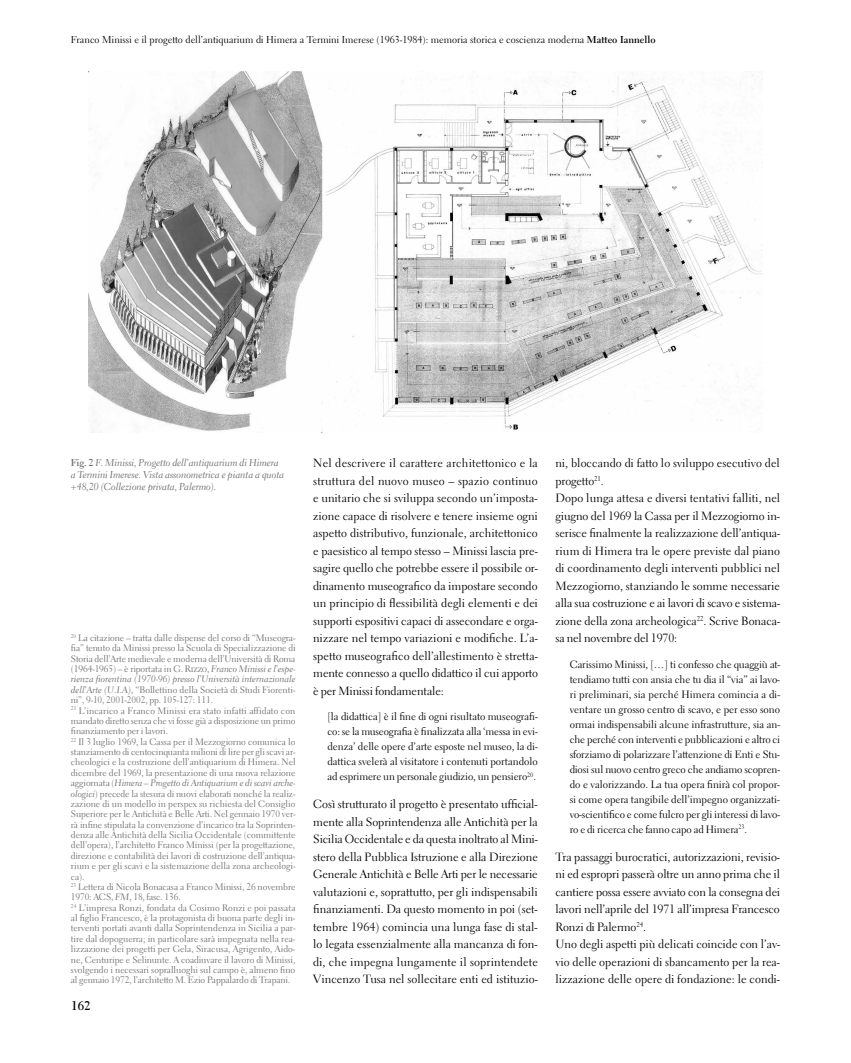
<style>
.page{position:relative;width:851px;height:1063px;background:#fff}
.page>*{position:absolute;margin:0;border:0;box-sizing:border-box;transform-origin:0 0}
.t1{font:700 12.5px "Electra LT Std";color:#000}
.t2{font:11.88px/17.5px "Electra LT Std";color:#000;text-align:justify}
.t3{font:10.62px/15px "Electra LT Std";letter-spacing:-.01em;color:#000;text-align:justify}
.t4{font:10px/12px "Electra LT Std Cursive";letter-spacing:-.01em;color:#6f6f6f}
.t5{font:10px "Electra LT Std";color:#000}
.t6{font:9.38px/10.4px "Electra LT Std";letter-spacing:-.01em;color:#6f6f6f}
.t7{font:9.38px "Electra LT Std Cursive";letter-spacing:-.005em;color:#6f6f6f}
.s1{font-weight:700}
.s2{font-family:"Electra LT Std";font-weight:700}
.s3{font-family:"Electra LT Std Cursive"}
.s4{font-family:"Electra LT Std"}
</style>
<div class="page">
<img style="left:88px;top:71px;width:674px;height:362px">
<p class="t5" style="left:71px;top:33px;width:586px">Franco Minissi e il progetto dell’antiquarium di Himera a Termini Imerese (1963-1984): memoria storica e coscienza moderna <span class="s1">Matteo Iannello</span></p>
<p class="t4" style="left:71px;top:456px;width:215px"><span class="s2">Fig. 2</span> F. Minissi, Progetto dell’antiquarium di Himera a Termini Imerese. Vista assonometrica e pianta a quota +48,20 (Collezione privata, Palermo).</p>
<p class="t6" style="left:71px;top:633px;width:226px;text-align:justify"><sup>20</sup> La citazione – tratta dalle dispense del corso di “Museogra&shy;fia” tenuto da Minissi presso la Scuola di Specializzazione di Storia dell’Arte medievale e moderna dell’Università di Roma (1964-1965) – è riportata in G. Rizzo, <span class="s3">Franco Minissi e l’espe-</span></p>
<p class="t7" style="left:71px;top:673px;width:226px">rienza fiorentina (1970-96) presso l’Università internazionale</p>
<p class="t6" style="left:71px;top:684px;width:226px"><span class="s3">dell’Arte (U.I.A)</span>, “Bollettino della Società di Studi Fiorenti&shy;ni”, 9-10, 2001-2002, pp. 105-127: 111.<br><sup>21</sup> L’incarico a Franco Minissi era stato infatti affidato con mandato diretto senza che vi fosse già a disposizione un primo finanziamento per i lavori.<br><sup>22</sup> Il 3 luglio 1969, la Cassa per il Mezzogiorno comunica lo stanziamento di centocinquanta milioni di lire per gli scavi ar&shy;cheologici e la costruzione dell’antiquarium di Himera. Nel dicembre del 1969, la presentazione di una nuova relazione</p>
<p class="t7" style="left:71px;top:777px;width:226px"><span class="s4">aggiornata (</span>Himera – Progetto di Antiquarium e di scavi arche-</p>
<p class="t6" style="left:71px;top:788px;width:226px"><span class="s3">ologici</span>) precede la stesura di nuovi elaborati nonché la realiz&shy;zazione di un modello in perspex su richiesta del Consiglio Superiore per le Antichità e Belle Arti. Nel gennaio 1970 ver&shy;rà infine stipulata la convenzione d’incarico tra la Soprinten&shy;denza alle Antichità della Sicilia Occidentale (committente dell’opera), l’architetto Franco Minissi (per la progettazione, direzione e contabilità dei lavori di costruzione dell’antiqua&shy;rium e per gli scavi e la sistemazione della zona archeologi&shy;ca).<br><sup>23</sup> Lettera di Nicola Bonacasa a Franco Minissi, 26 novembre 1970: ACS, <span class="s3">FM</span>, 18, fasc. 136.<br><sup>24</sup> L’impresa Ronzi, fondata da Cosimo Ronzi e poi passata al figlio Francesco, è la protagonista di buona parte degli in&shy;terventi portati avanti dalla Soprintendenza in Sicilia a par&shy;tire dal dopoguerra; in particolare sarà impegnata nella rea&shy;lizzazione dei progetti per Gela, Siracusa, Agrigento, Aido&shy;ne, Centuripe e Selinunte. A coadiuvare il lavoro di Minissi, svolgendo i necessari sopralluoghi sul campo è, almeno fino al gennaio 1972, l’architetto M. Ezio Pappalardo di Trapani.</p>
<p class="t1" style="left:71px;top:998px;width:21px">162</p>
<p class="t2" style="left:313px;top:454px;width:226px">Nel descrivere il carattere architettonico e la struttura del nuovo museo – spazio continuo e unitario che si sviluppa secondo un’imposta&shy;zione capace di risolvere e tenere insieme ogni aspetto distributivo, funzionale, architettonico e paesistico al tempo stesso – Minissi lascia pre&shy;sagire quello che potrebbe essere il possibile or&shy;dinamento museografico da impostare secondo un principio di flessibilità degli elementi e dei supporti espositivi capaci di assecondare e orga&shy;nizzare nel tempo variazioni e modifiche. L’a&shy;spetto museografico dell’allestimento è stretta&shy;mente connesso a quello didattico il cui apporto è per Minissi fondamentale:</p>
<p class="t3" style="left:327px;top:709px;width:212px">[la didattica] è il fine di ogni risultato museografi&shy;co: se la museografia è finalizzata alla ‘messa in evi&shy;denza’ delle opere d’arte esposte nel museo, la di&shy;dattica svelerà al visitatore i contenuti portandolo ad esprimere un personale giudizio, un pensiero<sup>20</sup>.</p>
<p class="t2" style="left:313px;top:795px;width:226px">Così strutturato il progetto è presentato ufficial&shy;mente alla Soprintendenza alle Antichità per la Sicilia Occidentale e da questa inoltrato al Mini&shy;stero della Pubblica Istruzione e alla Direzione Generale Antichità e Belle Arti per le necessarie valutazioni e, soprattutto, per gli indispensabili finanziamenti. Da questo momento in poi (set&shy;tembre 1964) comincia una lunga fase di stal&shy;lo legata essenzialmente alla mancanza di fon&shy;di, che impegna lungamente il soprintendete Vincenzo Tusa nel sollecitare enti ed istituzio-</p>
<p class="t2" style="left:555px;top:454px;width:226px;text-align:left">ni, bloccando di fatto lo sviluppo esecutivo del progetto<sup>21</sup>.<br>Dopo lunga attesa e diversi tentativi falliti, nel giugno del 1969 la Cassa per il Mezzogiorno in&shy;serisce finalmente la realizzazione dell’antiqua&shy;rium di Himera tra le opere previste dal piano di coordinamento degli interventi pubblici nel Mezzogiorno, stanziando le somme necessarie alla sua costruzione e ai lavori di scavo e sistema&shy;zione della zona archeologica<sup>22</sup>. Scrive Bonaca&shy;sa nel novembre del 1970:</p>
<p class="t3" style="left:569px;top:657px;width:212px">Carissimo Minissi, […] ti confesso che quaggiù at&shy;tendiamo tutti con ansia che tu dia il “via” ai lavo&shy;ri preliminari, sia perché Himera comincia a di&shy;ventare un grosso centro di scavo, e per esso sono ormai indispensabili alcune infrastrutture, sia an&shy;che perché con interventi e pubblicazioni e altro ci sforziamo di polarizzare l’attenzione di Enti e Stu&shy;diosi sul nuovo centro greco che andiamo scopren&shy;do e valorizzando. La tua opera finirà col propor&shy;si come opera tangibile dell’impegno organizzati&shy;vo-scientifico e come fulcro per gli interessi di lavo&shy;ro e di ricerca che fanno capo ad Himera<sup>23</sup>.</p>
<p class="t2" style="left:555px;top:848px;width:226px;text-align:left">Tra passaggi burocratici, autorizzazioni, revisio&shy;ni ed espropri passerà oltre un anno prima che il cantiere possa essere avviato con la consegna dei lavori nell’aprile del 1971 all’impresa Francesco Ronzi di Palermo<sup>24</sup>.<br>Uno degli aspetti più delicati coincide con l’av&shy;vio delle operazioni di sbancamento per la rea&shy;lizzazione delle opere di fondazione: le condi-</p>
</div>
